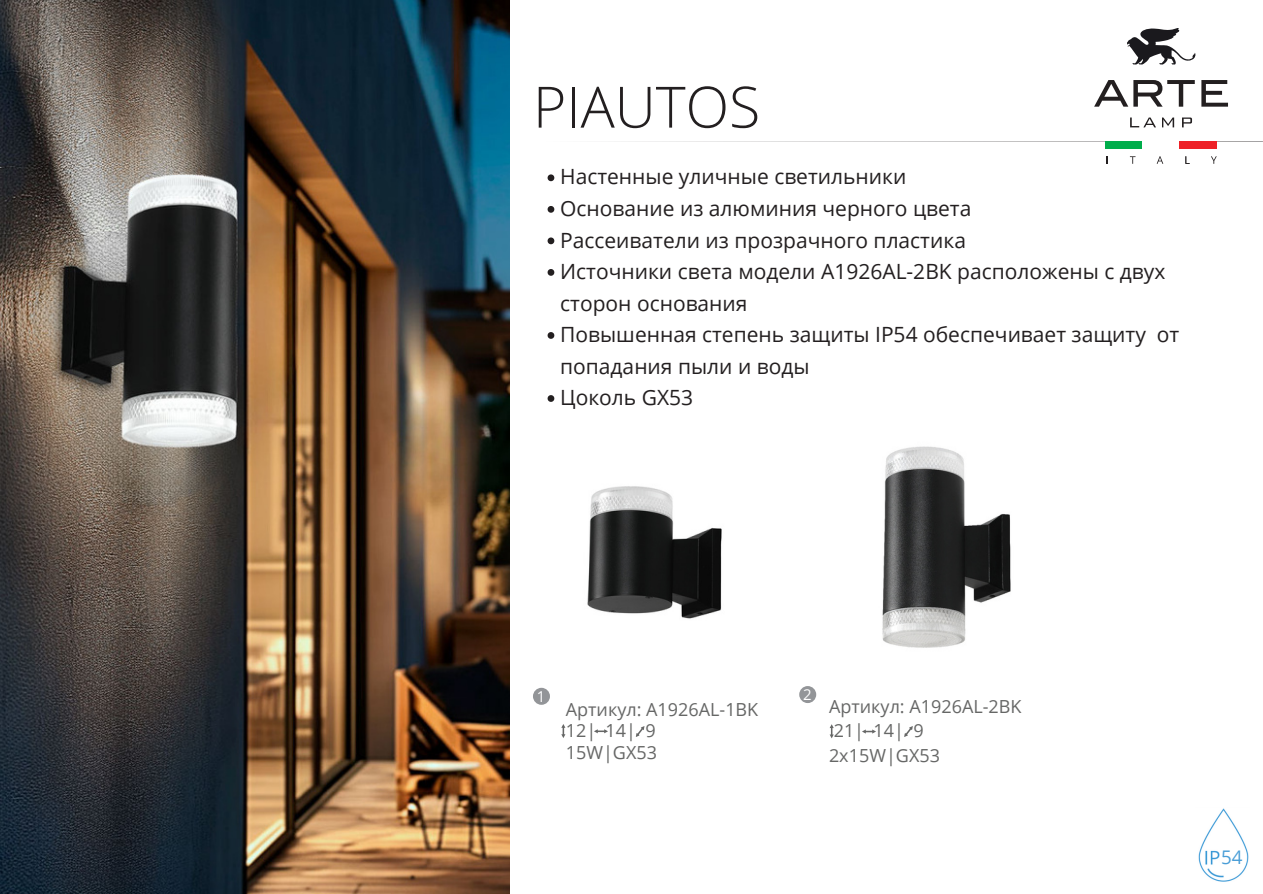
<style>
.page{position:relative;width:1263px;height:894px;background:#fff}
.page>*{position:absolute;margin:0;border:0;box-sizing:border-box;transform-origin:0 0}
.t1{font:300 57px "Open Sans";color:#231f20}
.t2{font:21px/31.5px "Open Sans";color:#231f20}
.t3{font:18.75px "Open Sans";color:#4a9ed7}
.t4{font:18px/21.6px "Open Sans";color:#666766}
.t5{font:15px "Open Sans";color:#fff}
</style>
<div class="page">
<svg style="left:1127px;top:28px;width:68px;height:36px"></svg>
<hr style="left:533px;top:141px;width:730px;height:1px;background:#231f20">
<div style="left:1106px;top:141px;width:37px;height:7px;background:#00ad4b"></div>
<div style="left:1143px;top:141px;width:36px;height:7px;background:#fff"></div>
<div style="left:1179px;top:141px;width:37px;height:7px;background:#ee2127"></div>
<svg style="left:1130px;top:156px;width:5px;height:8px"></svg>
<svg style="left:1157px;top:156px;width:6px;height:8px"></svg>
<svg style="left:1185px;top:156px;width:4px;height:8px"></svg>
<svg style="left:1211px;top:156px;width:6px;height:8px"></svg>
<svg style="left:1094px;top:80px;width:101px;height:27px"></svg>
<svg style="left:1201px;top:80px;width:27px;height:27px"></svg>
<svg style="left:1130px;top:117px;width:26px;height:10px"></svg>
<svg style="left:1162px;top:117px;width:12px;height:10px"></svg>
<svg style="left:1182px;top:117px;width:10px;height:10px"></svg>
<div style="left:533px;top:687px;width:17px;height:17px;background:#939598;border-radius:50%"></div>
<svg style="left:561px;top:724px;width:4px;height:13px"></svg>
<div style="left:799px;top:685px;width:17px;height:17px;background:#939598;border-radius:50%"></div>
<svg style="left:830px;top:724px;width:4px;height:14px"></svg>
<svg style="left:594px;top:729px;width:14px;height:4px"></svg>
<svg style="left:635px;top:726px;width:10px;height:11px"></svg>
<svg style="left:862px;top:729px;width:14px;height:4px"></svg>
<svg style="left:904px;top:726px;width:9px;height:11px"></svg>
<img style="left:1198px;top:808px;width:51px;height:73px">
<div style="left:1220px;top:847px;width:23px;height:19px;background:#fff"></div>
<img style="left:587px;top:486px;width:135px;height:133px">
<img style="left:882px;top:446px;width:129px;height:202px">
<img style="left:0;top:0;width:510px;height:893px">
<svg style="left:548px;top:174px;width:6px;height:7px"></svg>
<svg style="left:548px;top:206px;width:6px;height:7px"></svg>
<svg style="left:548px;top:237px;width:6px;height:7px"></svg>
<svg style="left:548px;top:269px;width:6px;height:7px"></svg>
<svg style="left:548px;top:332px;width:6px;height:7px"></svg>
<svg style="left:548px;top:395px;width:6px;height:7px"></svg>
<p class="t1" style="left:533px;top:67px;width:229px">PIAUTOS</p>
<p class="t2" style="left:560px;top:160px;width:621px">Настенные уличные светильники<br>Основание из алюминия черного цвета<br>Рассеиватели из прозрачного пластика<br>Источники света модели A1926AL-2BK расположены с двух сторон основания<br>Повышенная степень защиты IP54 обеспечивает защиту от попадания пыли и воды<br>Цоколь GX53</p>
<p class="t5" style="left:537px;top:685px;width:10px">1</p>
<p class="t4" style="left:566px;top:697px;width:194px">Артикул: A1926AL-1BK<br>12| 14| 9<br>15W|GX53</p>
<p class="t5" style="left:803px;top:683px;width:10px">2</p>
<p class="t4" style="left:829px;top:693px;width:194px;line-height:24.8px">Артикул: A1926AL-2BK<br>21| 14| 9<br>2x15W|GX53</p>
<p class="t3" style="left:1221px;top:843px;width:23px">54</p>
</div>
